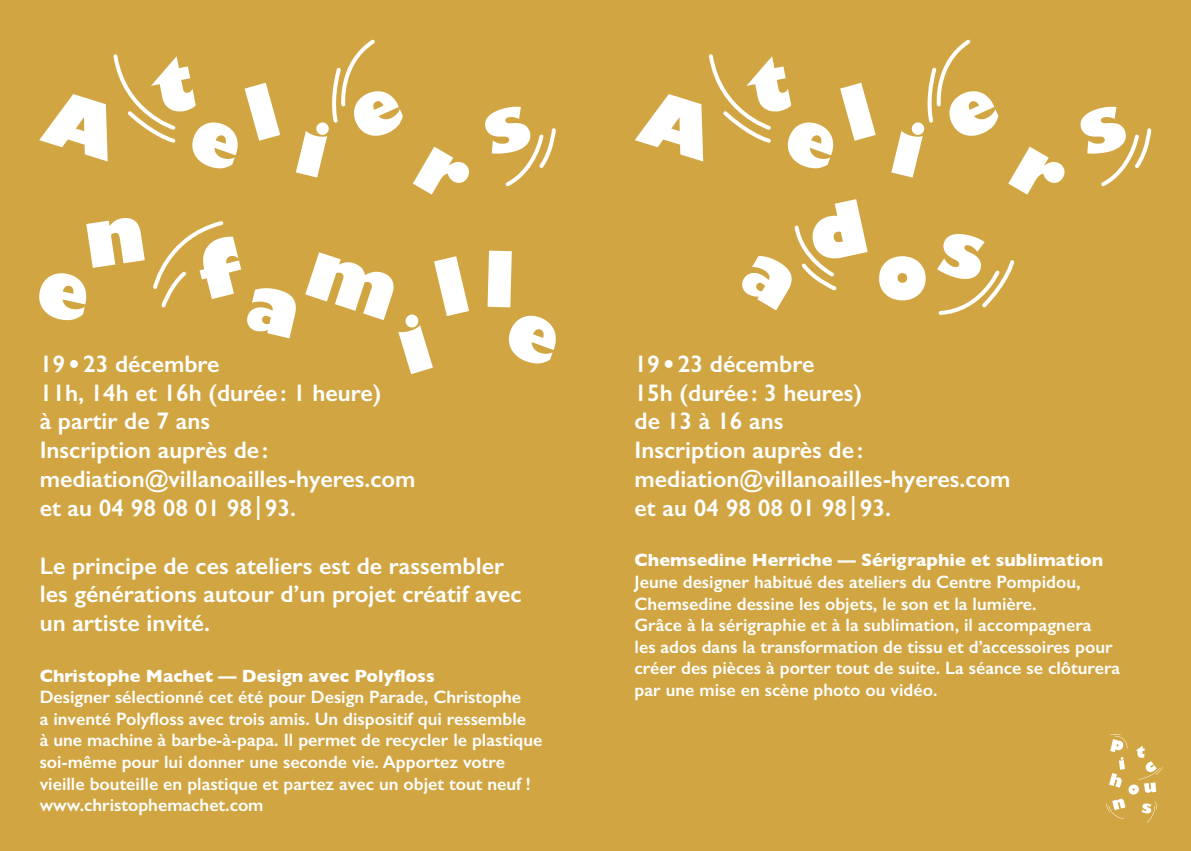
<style>
.page{position:relative;width:1191px;height:851px;background:#fff}
.page>*{position:absolute;margin:0;border:0;box-sizing:border-box;transform-origin:0 0}
.t1{font:600 24px/28.8px "Gill Sans";color:#fff}
.t2{font:600 18px/21.6px "Gill Sans";color:#fff}
.t3{font:700 18px "Gill Sans";color:#fff}
.s1{font-weight:700}
</style>
<div class="page">
<div style="left:0;top:0;width:624px;height:850px;background:#d1a542"></div>
<div style="left:567px;top:0;width:624px;height:850px;background:#d1a542"></div>
<svg style="left:1106px;top:734px;width:56px;height:88px"></svg>
<svg style="left:39px;top:218px;width:106px;height:102px"></svg>
<svg style="left:247px;top:288px;width:49px;height:50px"></svg>
<svg style="left:305px;top:252px;width:164px;height:122px"></svg>
<svg style="left:487px;top:250px;width:25px;height:57px"></svg>
<svg style="left:509px;top:315px;width:47px;height:48px"></svg>
<svg style="left:39px;top:94px;width:69px;height:67px"></svg>
<svg style="left:422px;top:189px;width:13px;height:5px"></svg>
<svg style="left:113px;top:39px;width:443px;height:150px"></svg>
<svg style="left:153px;top:221px;width:88px;height:87px"></svg>
<svg style="left:635px;top:94px;width:68px;height:67px"></svg>
<svg style="left:742px;top:189px;width:289px;height:126px"></svg>
<svg style="left:709px;top:39px;width:443px;height:150px"></svg>
<h1 class="t1" style="left:40px;top:349px;width:377px">19<span class="s1">•</span>23 décembre<br>11h, 14h et 16h (durée: 1 heure)<br>à partir de 7 ans<br>Inscription auprès de: mediation@villanoailles-hyeres.com et au 04 98 08 01 98|93.</h1>
<h1 class="t1" style="left:40px;top:550px;width:483px">Le principe de ces ateliers est de rassembler les générations autour d’un projet créatif avec un artiste invité.</h1>
<p class="t3" style="left:40px;top:661px;width:396px">Christophe Machet — Design avec Polyfloss</p>
<p class="t2" style="left:40px;top:686px;width:504px">Designer sélectionné cet été pour Design Parade, Christophe<br>a inventé Polyfloss avec trois amis. Un dispositif qui ressemble<br>à une machine à barbe-à-papa. Il permet de recycler le plastique soi-même pour lui donner une seconde vie. Apportez votre vieille bouteille en plastique et partez avec un objet tout neuf ! www.christophemachet.com</p>
<h1 class="t1" style="left:634px;top:349px;width:377px">19<span class="s1">•</span>23 décembre<br>15h (durée: 3 heures)<br>de 13 à 16 ans<br>Inscription auprès de: mediation@villanoailles-hyeres.com et au 04 98 08 01 98|93.</h1>
<p class="t3" style="left:634px;top:546px;width:470px">Chemsedine Herriche — Sérigraphie et sublimation</p>
<p class="t2" style="left:634px;top:570px;width:487px">Jeune designer habitué des ateliers du Centre Pompidou, Chemsedine dessine les objets, le son et la lumière.<br>Grâce à la sérigraphie et à la sublimation, il accompagnera<br>les ados dans la transformation de tissu et d’accessoires pour créer des pièces à porter tout de suite. La séance se clôturera par une mise en scène photo ou vidéo.</p>
</div>
